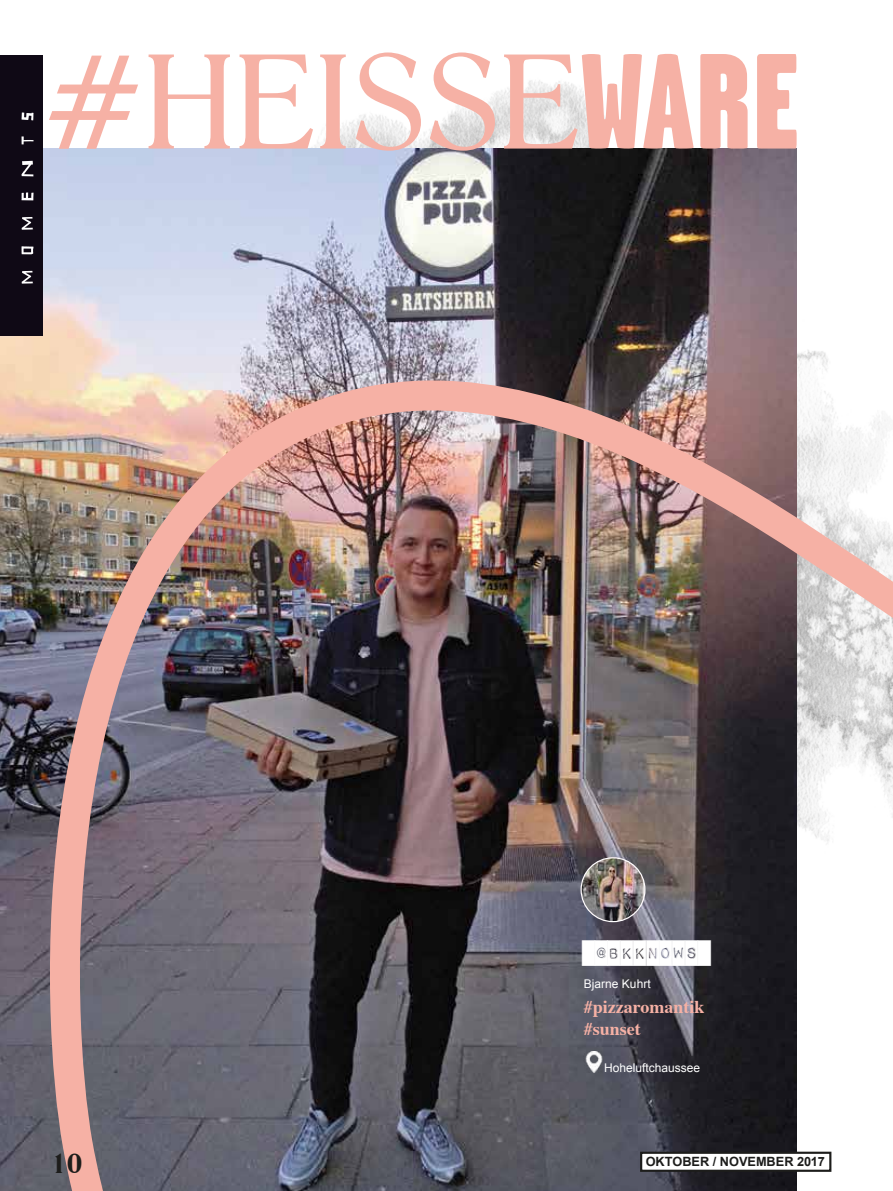
<style>
.page{position:relative;width:893px;height:1191px;background:#fff}
.page>*{position:absolute;margin:0;border:0;box-sizing:border-box;transform-origin:0 0}
.t1{font:130.5px "Romana BT";color:#f6b1a5}
.t2{font:700 27px "Romana BT";color:#1d1d1b}
.t3{font:21px "Impact Label";letter-spacing:.02em;color:#fff}
.t4{font:700 18px/21.6px "Times";color:#f6b1a5}
.t5{font:700 12.75px "Arial";color:#1d1d1b}
.t6{font:12px "Arial";color:#fff}
.s1{font-family:"Garage Gothic";font-weight:900;font-size:135px}
</style>
<div class="page">
<img style="left:0;top:55px;width:893px;height:1136px">
<img style="left:581px;top:858px;width:64px;height:63px;border-radius:32px">
<div style="left:580px;top:857px;width:65px;height:65px;border:1px solid #fff;border-radius:50%"></div>
<img style="left:584px;top:1052px;width:20px;height:20px">
<div style="left:0;top:56px;width:43px;height:280px;background:#0f0915"></div>
<svg style="left:22px;top:112px;width:12px;height:172px"></svg>
<div style="left:641px;top:1152px;width:189px;height:18px;background:#fff"></div>
<div style="left:640px;top:1151px;width:191px;height:20px;border:2px solid #1d1d1b"></div>
<h1 class="t1" style="left:43px;top:23px;width:757px">#HEISSE<span class="s1">WARE</span></h1>
<h3 class="t3" style="left:596px;top:939px;width:104px">@BKKNOWS</h3>
<p class="t6" style="left:584px;top:975px;width:68px">Bjarne Kuhrt</p>
<h3 class="t4" style="left:584px;top:994px;width:122px">#pizzaromantik #sunset</h3>
<p class="t6" style="left:604px;top:1060px;width:98px">Hoheluftchaussee</p>
<h2 class="t2" style="left:51px;top:1146px;width:33px">10</h2>
<p class="t5" style="left:646px;top:1153px;width:181px">OKTOBER / NOVEMBER 2017</p>
</div>
